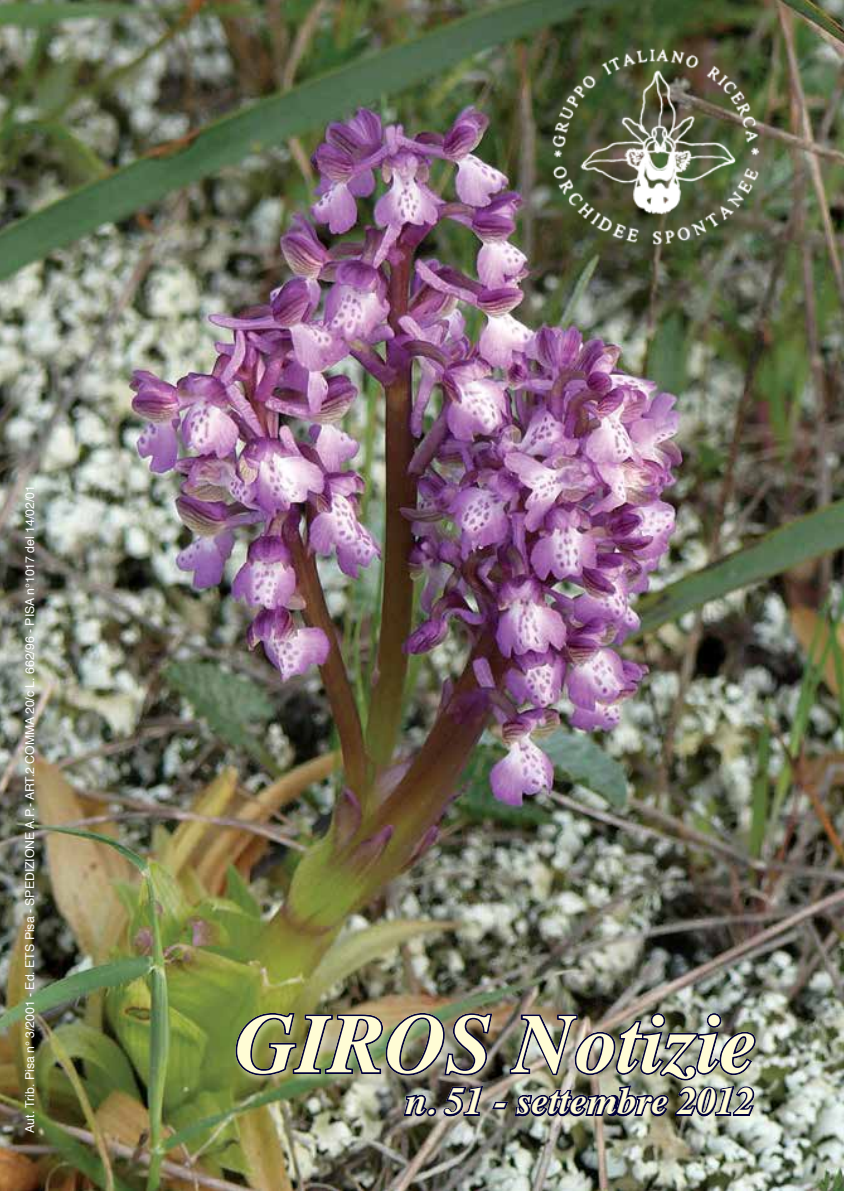
<style>
.page{position:relative;width:844px;height:1191px;background:#fff}
.page>*{position:absolute;margin:0;border:0;box-sizing:border-box;transform-origin:0 0}
.t1{font:italic 700 84px "Times";color:#fffcd5}
.t2{font:italic 700 38.5px "Times";color:#fffcd5}
.t3{font:12.25px "Helvetica";color:#fff}
</style>
<div class="page">
<img style="left:0;top:0;width:843px;height:1191px">
<img style="left:544px;top:36px;width:229px;height:218px">
<div style="left:199px;top:956px;width:644px;height:181px;background:#fff;opacity:.75"></div>
<p class="t3" style="left:20px;top:1132px;width:649px;rotate:-90deg">Aut. Trib. Pisa n° 3/2001 - Ed. ETS Pisa - SPEDIZIONE A.P.- ART.2 COMMA 20/c L. 662/96 - PISA n°1017 del 14/02/01</p>
<h1 class="t1" style="left:235px;top:965px;width:522px">GIROS Notizie</h1>
<h2 class="t2" style="left:405px;top:1065px;width:351px">n. 51 - settembre 2012</h2>
</div>
